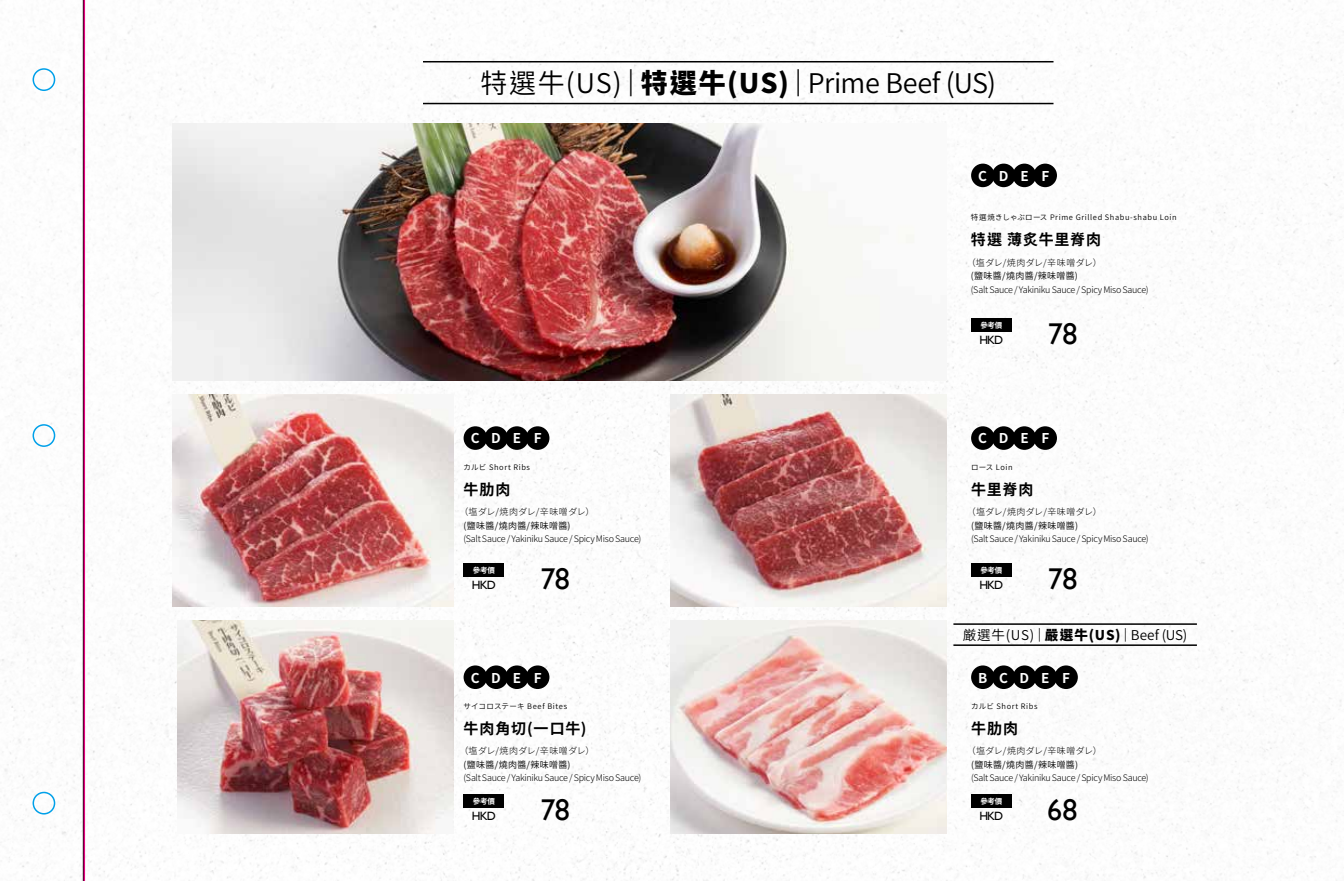
<style>
.page{position:relative;width:1344px;height:881px;background:#fff}
.page>*{position:absolute;margin:0;border:0;box-sizing:border-box;transform-origin:0 0}
.t1{font:30px "Gill Sans";letter-spacing:-.015em;color:#000}
.t2{font:600 27px "Noto Sans CJ Kjp";letter-spacing:-.005em;color:#000}
.t3{font:700 15px "Noto Sans CJ Kjp";letter-spacing:.06em;color:#000}
.t4{font:600 13.5px "Noto Sans CJ Kjp";letter-spacing:.01em;color:#000}
.t5{font:700 13.5px "Noto Sans CJ Kjp";letter-spacing:.885em;color:#fdfdfd}
.t6{font:12px "Gill Sans";letter-spacing:-.075em;color:#000}
.t7{font:300 9px "Noto Sans CJ Kjp";letter-spacing:-.03em;color:#000}
.t8{font:300 9px "Noto Sans CJ Kjp";letter-spacing:.045em;color:#000}
.t9{font:600 9px "Noto Sans CJ Kjp";letter-spacing:.035em;color:#000}
.t10{font:600 7.5px "Noto Sans CJ Kjp";letter-spacing:.08em;color:#000}
.t11{font:700 7.5px "Noto Sans CJK";letter-spacing:-.03em;color:#fff}
.s1{font-weight:900}
</style>
<div class="page">
<img style="left:85px;top:0;width:1259px;height:880px">
<svg style="left:0;top:0;width:84px;height:880px"></svg>
<div style="left:33px;top:68px;width:22px;height:23px;border:2px solid #00a0e9;border-radius:50%"></div>
<div style="left:33px;top:424px;width:22px;height:23px;border:2px solid #00a0e9;border-radius:50%"></div>
<div style="left:33px;top:791px;width:22px;height:23px;border:2px solid #00a0e9;border-radius:50%"></div>
<hr style="left:84px;top:0;width:1px;height:880px;background:#e4007f">
<img style="left:173px;top:394px;width:280px;height:212px">
<img style="left:173px;top:124px;width:774px;height:257px">
<img style="left:670px;top:394px;width:277px;height:212px">
<img style="left:177px;top:620px;width:276px;height:213px">
<img style="left:670px;top:620px;width:277px;height:213px">
<hr style="left:423px;top:103px;width:630px;height:1px;background:#000">
<hr style="left:423px;top:61px;width:630px;height:1px;background:#000">
<hr style="left:953px;top:644px;width:244px;height:1px;background:#000">
<hr style="left:953px;top:623px;width:244px;height:1px;background:#000">
<div style="left:992px;top:163px;width:23px;height:24px;background:#000;border-radius:50%"></div>
<div style="left:971px;top:163px;width:23px;height:24px;background:#000;border-radius:50%"></div>
<div style="left:1012px;top:163px;width:24px;height:24px;background:#000;border-radius:50%"></div>
<div style="left:1033px;top:163px;width:24px;height:24px;background:#000;border-radius:50%"></div>
<div style="left:1013px;top:665px;width:23px;height:23px;background:#000;border-radius:50%"></div>
<div style="left:992px;top:665px;width:23px;height:23px;background:#000;border-radius:50%"></div>
<div style="left:971px;top:665px;width:23px;height:23px;background:#000;border-radius:50%"></div>
<div style="left:1033px;top:665px;width:24px;height:23px;background:#000;border-radius:50%"></div>
<div style="left:1054px;top:665px;width:24px;height:23px;background:#000;border-radius:50%"></div>
<div style="left:484px;top:665px;width:24px;height:23px;background:#000;border-radius:50%"></div>
<div style="left:463px;top:665px;width:24px;height:23px;background:#000;border-radius:50%"></div>
<div style="left:505px;top:665px;width:24px;height:23px;background:#000;border-radius:50%"></div>
<div style="left:526px;top:665px;width:23px;height:23px;background:#000;border-radius:50%"></div>
<div style="left:992px;top:426px;width:23px;height:23px;background:#000;border-radius:50%"></div>
<div style="left:971px;top:426px;width:23px;height:23px;background:#000;border-radius:50%"></div>
<div style="left:1012px;top:426px;width:24px;height:23px;background:#000;border-radius:50%"></div>
<div style="left:1033px;top:426px;width:24px;height:23px;background:#000;border-radius:50%"></div>
<div style="left:484px;top:426px;width:24px;height:23px;background:#000;border-radius:50%"></div>
<div style="left:463px;top:426px;width:24px;height:23px;background:#000;border-radius:50%"></div>
<div style="left:505px;top:426px;width:24px;height:23px;background:#000;border-radius:50%"></div>
<div style="left:526px;top:426px;width:23px;height:23px;background:#000;border-radius:50%"></div>
<div style="left:971px;top:318px;width:40px;height:14px;background:#000"></div>
<div style="left:971px;top:563px;width:40px;height:13px;background:#000"></div>
<div style="left:463px;top:563px;width:41px;height:13px;background:#000"></div>
<div style="left:463px;top:794px;width:41px;height:13px;background:#000"></div>
<div style="left:971px;top:794px;width:40px;height:13px;background:#000"></div>
<h2 class="t2" style="left:480px;top:68px;width:517px">特選牛(US)<span class="s1">｜特選牛(US)｜</span>Prime Beef (US)</h2>
<h3 class="t5" style="left:978px;top:168px;width:72px">CDEF</h3>
<p class="t10" style="left:971px;top:213px;width:207px">特選焼きしゃぶロース Prime Grilled Shabu-shabu Loin</p>
<h3 class="t3" style="left:971px;top:231px;width:132px">特選 薄炙牛里脊肉</h3>
<p class="t8" style="left:967px;top:257px;width:137px">（塩ダレ/焼肉ダレ/辛味噌ダレ）</p>
<p class="t9" style="left:971px;top:271px;width:108px">(鹽味醬/燒肉醬/辣味噌醬)</p>
<p class="t7" style="left:971px;top:284px;width:179px">(Salt Sauce / Yakiniku Sauce / Spicy Miso Sauce)</p>
<p class="t11" style="left:980px;top:321px;width:24px">參考價</p>
<h1 class="t1" style="left:1048px;top:316px;width:31px">78</h1>
<h3 class="t6" style="left:979px;top:333px;width:25px">HKD</h3>
<h3 class="t5" style="left:471px;top:430px;width:72px">CDEF</h3>
<h3 class="t5" style="left:978px;top:430px;width:72px">CDEF</h3>
<p class="t10" style="left:463px;top:462px;width:68px">カルビ Short Ribs</p>
<p class="t10" style="left:971px;top:462px;width:43px">ロース Loin</p>
<h3 class="t3" style="left:463px;top:480px;width:49px">牛肋肉</h3>
<h3 class="t3" style="left:971px;top:480px;width:64px">牛里脊肉</h3>
<p class="t8" style="left:459px;top:506px;width:137px">（塩ダレ/焼肉ダレ/辛味噌ダレ）</p>
<p class="t8" style="left:967px;top:506px;width:137px">（塩ダレ/焼肉ダレ/辛味噌ダレ）</p>
<p class="t9" style="left:463px;top:520px;width:108px">(鹽味醬/燒肉醬/辣味噌醬)</p>
<p class="t9" style="left:971px;top:520px;width:108px">(鹽味醬/燒肉醬/辣味噌醬)</p>
<p class="t7" style="left:463px;top:533px;width:179px">(Salt Sauce / Yakiniku Sauce / Spicy Miso Sauce)</p>
<p class="t7" style="left:971px;top:533px;width:179px">(Salt Sauce / Yakiniku Sauce / Spicy Miso Sauce)</p>
<p class="t11" style="left:473px;top:566px;width:24px">參考價</p>
<h1 class="t1" style="left:540px;top:561px;width:31px">78</h1>
<h3 class="t6" style="left:472px;top:577px;width:25px">HKD</h3>
<p class="t11" style="left:980px;top:566px;width:24px">參考價</p>
<h3 class="t6" style="left:979px;top:577px;width:25px">HKD</h3>
<h1 class="t1" style="left:1048px;top:561px;width:31px">78</h1>
<h3 class="t4" style="left:963px;top:627px;width:226px">厳選牛(US)<span class="s1">｜嚴選牛(US)｜</span>Beef (US)</h3>
<h3 class="t5" style="left:471px;top:669px;width:72px">CDEF</h3>
<h3 class="t5" style="left:978px;top:669px;width:93px">BCDEF</h3>
<p class="t10" style="left:463px;top:701px;width:105px">サイコロステーキ Beef Bites</p>
<p class="t10" style="left:971px;top:701px;width:68px">カルビ Short Ribs</p>
<h3 class="t3" style="left:463px;top:719px;width:124px">牛肉角切(一口牛)</h3>
<h3 class="t3" style="left:971px;top:719px;width:49px">牛肋肉</h3>
<p class="t8" style="left:459px;top:745px;width:137px">（塩ダレ/焼肉ダレ/辛味噌ダレ）</p>
<p class="t8" style="left:967px;top:745px;width:137px">（塩ダレ/焼肉ダレ/辛味噌ダレ）</p>
<p class="t9" style="left:463px;top:759px;width:108px">(鹽味醬/燒肉醬/辣味噌醬)</p>
<p class="t9" style="left:971px;top:759px;width:108px">(鹽味醬/燒肉醬/辣味噌醬)</p>
<p class="t7" style="left:463px;top:772px;width:179px">(Salt Sauce / Yakiniku Sauce / Spicy Miso Sauce)</p>
<p class="t7" style="left:971px;top:772px;width:179px">(Salt Sauce / Yakiniku Sauce / Spicy Miso Sauce)</p>
<p class="t11" style="left:473px;top:796px;width:24px">參考價</p>
<h1 class="t1" style="left:540px;top:791px;width:31px">78</h1>
<h3 class="t6" style="left:472px;top:808px;width:25px">HKD</h3>
<p class="t11" style="left:980px;top:796px;width:24px">參考價</p>
<h1 class="t1" style="left:1047px;top:791px;width:32px">68</h1>
<h3 class="t6" style="left:979px;top:808px;width:25px">HKD</h3>
</div>
